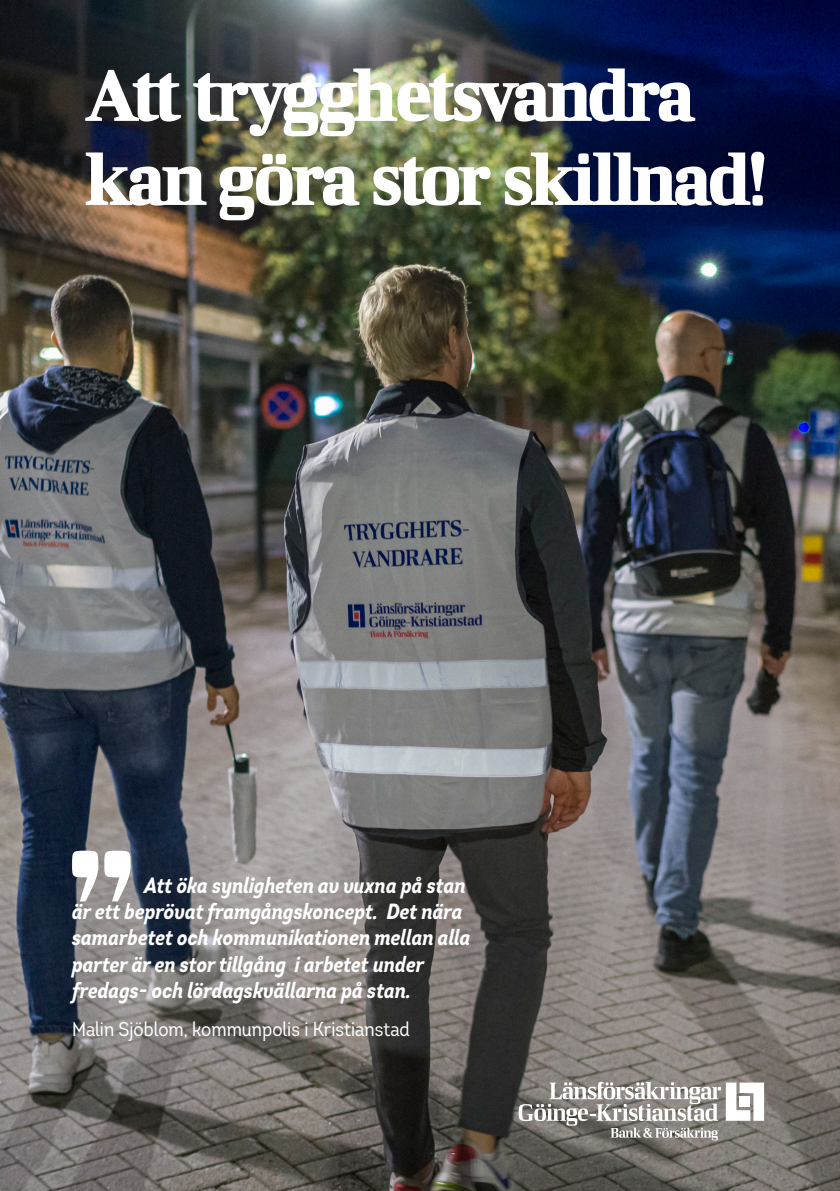
<style>
.page{position:relative;width:840px;height:1191px;background:#fff}
.page>*{position:absolute;margin:0;border:0;box-sizing:border-box;transform-origin:0 0}
.t1{font:70px/84px "LF Rubrik 2";letter-spacing:-.04em;color:#fff}
.t2{font:italic 700 22px "Intro Cond";color:#fff}
.t3{font:20px "Intro Cond";color:#fff}
</style>
<div class="page">
<img style="left:0;top:0;width:839px;height:1191px">
<img style="left:84px;top:67px;width:680px;height:154px">
<svg style="left:518px;top:1081px;width:245px;height:59px"></svg>
<div style="left:739px;top:1096px;width:11px;height:11px;background:#fff"></div>
<svg style="left:72px;top:850px;width:58px;height:51px"></svg>
<p class="t1" style="left:85px;top:52px;width:681px">Att trygghetsvandra kan göra stor skillnad!</p>
<p class="t2" style="left:144px;top:871px;width:323px">Att öka synligheten av vuxna på stan</p>
<p class="t2" style="left:72px;top:898px;width:392px">är ett beprövat framgångskoncept. Det nära</p>
<p class="t2" style="left:72px;top:924px;width:400px">samarbetet och kommunikationen mellan alla</p>
<p class="t2" style="left:72px;top:950px;width:353px">parter är en stor tillgång i arbetet under</p>
<p class="t2" style="left:72px;top:977px;width:340px">fredags- och lördagskvällarna på stan.</p>
<p class="t3" style="left:72px;top:1016px;width:339px">Malin Sjöblom, kommunpolis i Kristianstad</p>
</div>
